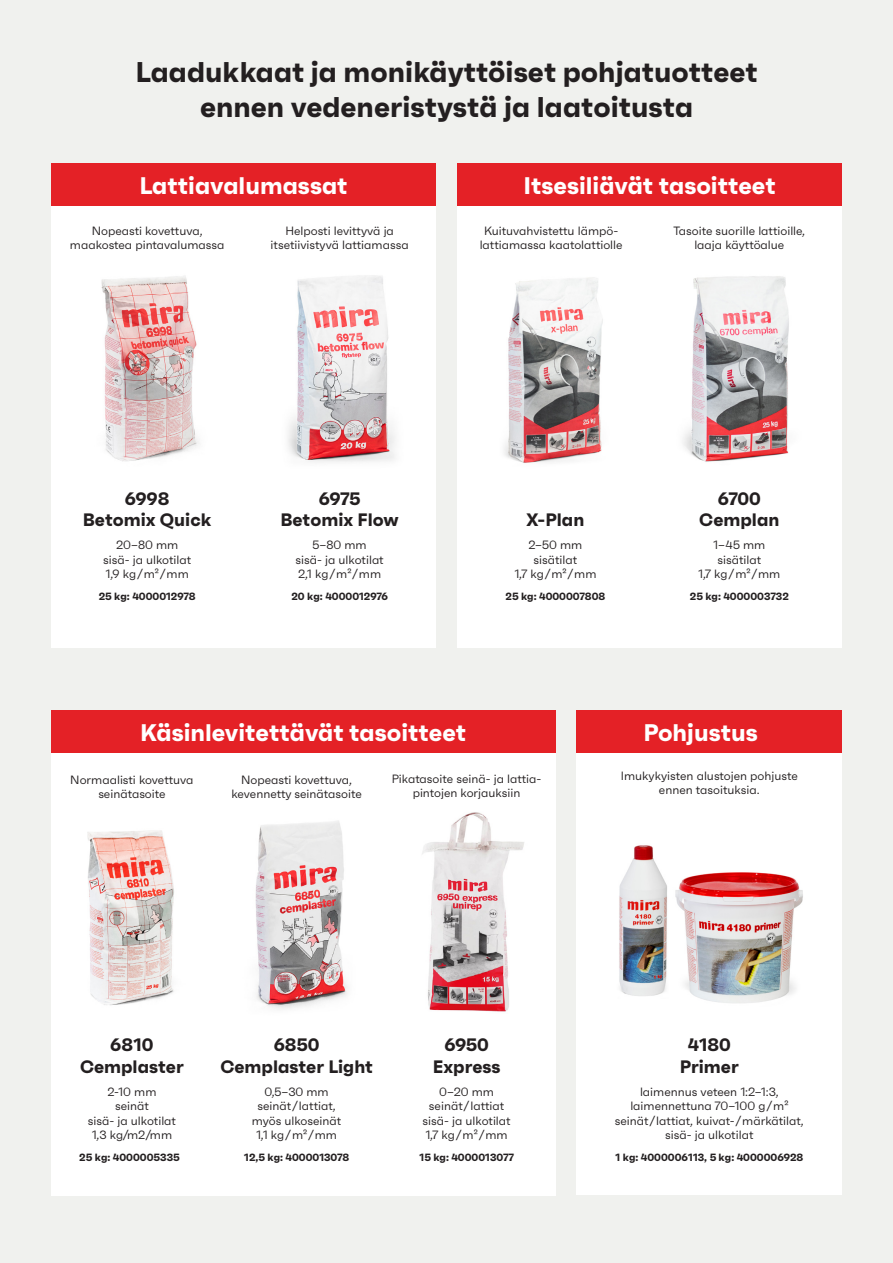
<style>
.page{position:relative;width:893px;height:1263px;background:#f0f1ee}
.page>*{position:absolute;margin:0;border:0;box-sizing:border-box;transform-origin:0 0}
.t1{font:700 28.5px "Faktum";color:#231f20}
.t2{font:700 24px "Faktum";color:#fff}
.t3{font:700 18px "Faktum";color:#231f20}
.t4{font:12px/14.4px "Faktum";color:#231f20;text-align:center}
.t5{font:700 10.5px "Faktum";color:#231f20}
</style>
<div class="page">
<div style="left:51px;top:206px;width:385px;height:441px;background:#fff"></div>
<div style="left:51px;top:753px;width:504px;height:442px;background:#fff"></div>
<div style="left:577px;top:753px;width:265px;height:442px;background:#fff"></div>
<div style="left:457px;top:206px;width:385px;height:442px;background:#fff"></div>
<img style="left:288px;top:275px;width:107px;height:187px">
<img style="left:422px;top:812px;width:102px;height:200px">
<img style="left:504px;top:277px;width:99px;height:186px">
<img style="left:683px;top:276px;width:106px;height:186px">
<img style="left:101px;top:276px;width:98px;height:186px">
<img style="left:255px;top:821px;width:93px;height:188px">
<img style="left:87px;top:830px;width:87px;height:175px">
<img style="left:619px;top:845px;width:48px;height:151px">
<img style="left:675px;top:872px;width:128px;height:131px">
<div style="left:51px;top:163px;width:385px;height:43px;background:#e42126"></div>
<div style="left:51px;top:710px;width:504px;height:43px;background:#e42126"></div>
<div style="left:577px;top:710px;width:265px;height:43px;background:#e42126"></div>
<div style="left:457px;top:163px;width:385px;height:43px;background:#e42126"></div>
<p class="t1" style="left:135px;top:54px;width:624px">Laadukkaat ja monikäyttöiset pohjatuotteet</p>
<p class="t1" style="left:200px;top:88px;width:495px">ennen vedeneristystä ja laatoitusta</p>
<p class="t2" style="left:139px;top:170px;width:210px">Lattiavalumassat</p>
<p class="t2" style="left:523px;top:170px;width:254px">Itsesiliävät tasoitteet</p>
<p class="t4" style="left:92px;top:224px;width:112px">Nopeasti kovettuva,</p>
<p class="t4" style="left:70px;top:238px;width:156px">maakostea pintavalumassa</p>
<p class="t4" style="left:285px;top:224px;width:110px">Helposti levittyvä ja</p>
<p class="t4" style="left:271px;top:238px;width:140px">itsetiivistyvä lattiamassa</p>
<p class="t4" style="left:480px;top:224px;width:144px">Kuituvahvistettu lämpö&shy;lattiamassa kaatolattiolle</p>
<p class="t4" style="left:673px;top:224px;width:133px">Tasoite suorille lattioille,</p>
<p class="t4" style="left:694px;top:238px;width:91px">laaja käyttöalue</p>
<p class="t3" style="left:125px;top:487px;width:46px">6998</p>
<p class="t3" style="left:83px;top:508px;width:130px">Betomix Quick</p>
<p class="t4" style="left:116px;top:538px;width:64px">20–80 mm</p>
<p class="t4" style="left:103px;top:552px;width:90px">sisä- ja ulkotilat</p>
<p class="t4" style="left:106px;top:567px;width:85px">1,9 kg / m² / mm</p>
<p class="t5" style="left:99px;top:589px;width:99px">25 kg: 4000012978</p>
<p class="t3" style="left:319px;top:487px;width:43px">6975</p>
<p class="t3" style="left:280px;top:508px;width:120px">Betomix Flow</p>
<p class="t4" style="left:313px;top:538px;width:56px">5–80 mm</p>
<p class="t4" style="left:296px;top:552px;width:90px">sisä- ja ulkotilat</p>
<p class="t4" style="left:298px;top:567px;width:85px">2,1 kg / m² / mm</p>
<p class="t3" style="left:526px;top:508px;width:59px">X-Plan</p>
<p class="t4" style="left:528px;top:538px;width:55px">2–50 mm</p>
<p class="t4" style="left:534px;top:552px;width:45px">sisätilat</p>
<p class="t4" style="left:514px;top:567px;width:84px">1,7 kg / m² / mm</p>
<p class="t3" style="left:718px;top:487px;width:44px">6700</p>
<p class="t3" style="left:699px;top:508px;width:82px">Cemplan</p>
<p class="t4" style="left:713px;top:538px;width:54px">1–45 mm</p>
<p class="t4" style="left:717px;top:552px;width:45px">sisätilat</p>
<p class="t4" style="left:698px;top:567px;width:84px">1,7 kg / m² / mm</p>
<p class="t5" style="left:291px;top:589px;width:98px">20 kg: 4000012976</p>
<p class="t5" style="left:505px;top:589px;width:101px">25 kg: 4000007808</p>
<p class="t5" style="left:690px;top:589px;width:101px">25 kg: 4000003732</p>
<p class="t2" style="left:140px;top:717px;width:327px">Käsinlevitettävät tasoitteet</p>
<p class="t2" style="left:643px;top:717px;width:116px">Pohjustus</p>
<p class="t4" style="left:70px;top:772px;width:125px">Normaalisti kovettuva seinätasoite</p>
<p class="t4" style="left:392px;top:771px;width:151px">Pikatasoite seinä- ja lattia&shy;pintojen korjauksiin</p>
<p class="t4" style="left:621px;top:768px;width:178px">Imukykyisten alustojen pohjuste ennen tasoituksia.</p>
<p class="t4" style="left:241px;top:772px;width:112px">Nopeasti kovettuva,</p>
<p class="t4" style="left:231px;top:786px;width:132px">kevennetty seinätasoite</p>
<p class="t3" style="left:110px;top:1033px;width:45px">6810</p>
<p class="t3" style="left:80px;top:1055px;width:105px">Cemplaster</p>
<p class="t4" style="left:107px;top:1084px;width:51px">2-10 mm</p>
<p class="t4" style="left:115px;top:1098px;width:35px">seinät</p>
<p class="t4" style="left:88px;top:1113px;width:90px">sisä- ja ulkotilat</p>
<p class="t4" style="left:92px;top:1127px;width:82px">1,3 kg/m2/mm</p>
<p class="t3" style="left:274px;top:1033px;width:47px">6850</p>
<p class="t3" style="left:220px;top:1055px;width:154px">Cemplaster Light</p>
<p class="t4" style="left:265px;top:1084px;width:66px">0,5–30 mm</p>
<p class="t4" style="left:258px;top:1098px;width:80px">seinät / lattiat,</p>
<p class="t4" style="left:252px;top:1113px;width:91px">myös ulkoseinät</p>
<p class="t4" style="left:256px;top:1127px;width:82px">1,1 kg / m² / mm</p>
<p class="t3" style="left:444px;top:1033px;width:46px">6950</p>
<p class="t3" style="left:433px;top:1055px;width:69px">Express</p>
<p class="t4" style="left:439px;top:1084px;width:56px">0–20 mm</p>
<p class="t4" style="left:429px;top:1098px;width:77px">seinät / lattiat</p>
<p class="t4" style="left:423px;top:1113px;width:90px">sisä- ja ulkotilat</p>
<p class="t4" style="left:425px;top:1127px;width:84px">1,7 kg / m² / mm</p>
<p class="t3" style="left:688px;top:1033px;width:45px">4180</p>
<p class="t3" style="left:680px;top:1055px;width:61px">Primer</p>
<p class="t4" style="left:640px;top:1084px;width:140px">laimennus veteen 1:2–1:3,</p>
<p class="t4" style="left:630px;top:1098px;width:160px">laimennettuna 70–100 g / m²</p>
<p class="t4" style="left:615px;top:1113px;width:190px">seinät / lattiat, kuivat- / märkätilat,</p>
<p class="t4" style="left:665px;top:1127px;width:90px">sisä- ja ulkotilat</p>
<p class="t5" style="left:79px;top:1151px;width:102px">25 kg: 4000005335</p>
<p class="t5" style="left:244px;top:1151px;width:107px">12,5 kg: 4000013078</p>
<p class="t5" style="left:419px;top:1151px;width:96px">15 kg: 4000013077</p>
<p class="t5" style="left:615px;top:1151px;width:190px">1 kg: 4000006113, 5 kg: 4000006928</p>
</div>
